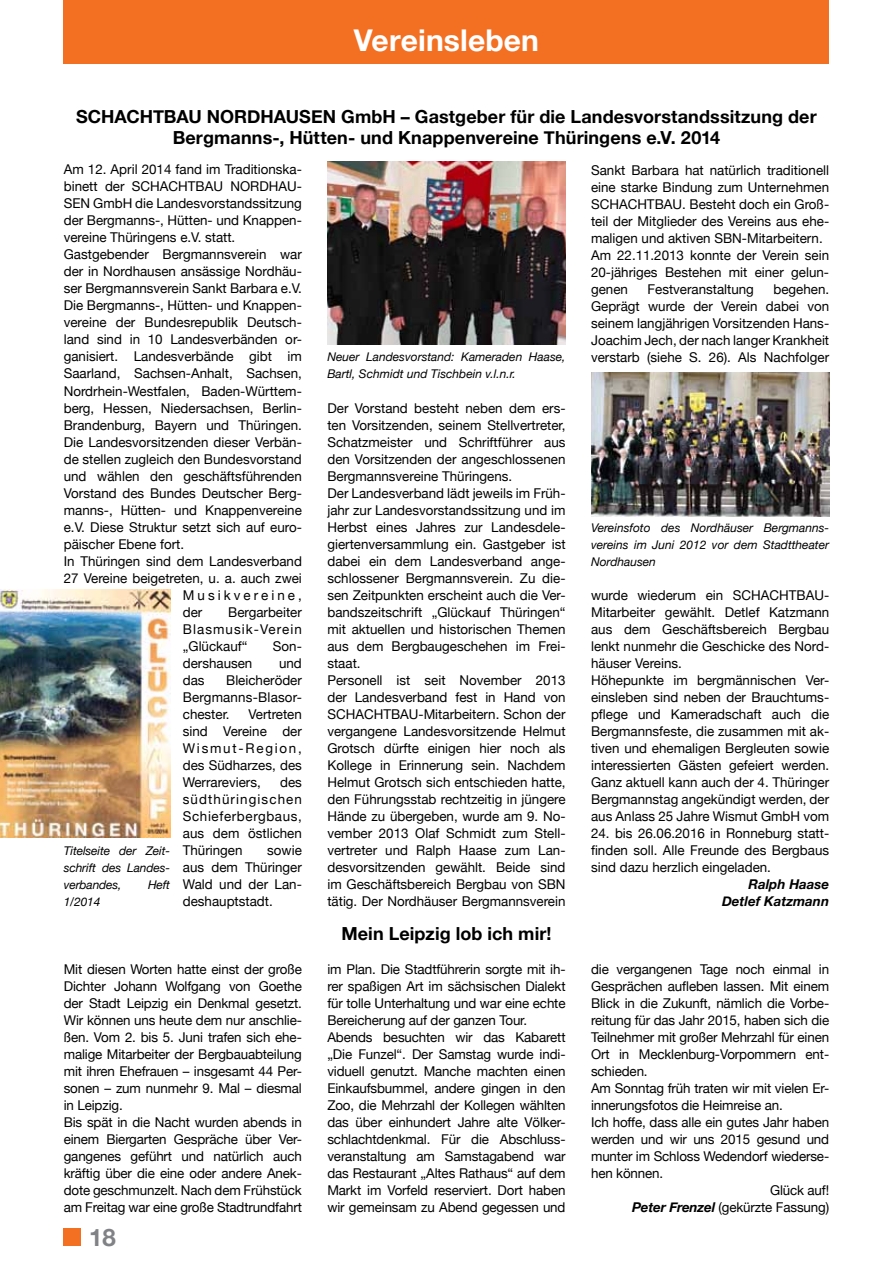
<style>
.page{position:relative;width:893px;height:1263px;background:#fff}
.page>*{position:absolute;margin:0;border:0;box-sizing:border-box;transform-origin:0 0}
.t1{font:700 30px "Helvetica Neue";letter-spacing:.005em;color:#fff}
.t2{font:700 24px "Helvetica Neue";color:#808285}
.t3{font:700 18px/21px "Helvetica Neue";letter-spacing:.005em;color:#000;text-align:center}
.t4{font:13.5px/17px "Helvetica Neue";color:#000;text-align:justify}
.t5{font:italic 700 13.5px/17px "Helvetica Neue";color:#000;text-align:right}
.t6{font:italic 12px/17px "Helvetica Neue";color:#000;text-align:justify}
.s1{font-weight:700;font-style:italic}
</style>
<div class="page">
<div style="left:64px;top:1229px;width:17px;height:17px;background:#f36f21"></div>
<img style="left:591px;top:373px;width:238px;height:144px">
<div style="left:64px;top:0;width:765px;height:64px;background:#f36f21"></div>
<img style="left:0;top:590px;width:170px;height:247px">
<img style="left:327px;top:162px;width:239px;height:182px">
<h1 class="t1" style="left:354px;top:21px;width:187px">Vereinsleben</h1>
<h3 class="t3" style="left:76px;top:105px;width:742px">SCHACHTBAU NORDHAUSEN GmbH – Gastgeber für die Landesvorstandssitzung der<br>Bergmanns-, Hütten- und Knappenvereine Thüringens e.V. 2014</h3>
<p class="t4" style="left:64px;top:161px;width:240px">Am 12. April 2014 fand im Traditionska&shy;binett der SCHACHTB</p>
<p class="t4" style="left:205px;top:178px;width:36px">AU NORDH</p>
<p class="t4" style="left:278px;top:178px;width:25px">AU-</p>
<p class="t4" style="left:64px;top:195px;width:240px">SEN GmbH die Landesvorstandssitzung</p>
<p class="t4" style="left:64px;top:212px;width:240px">der Bergmanns-, H ütten- und Knappen-</p>
<p class="t4" style="left:64px;top:229px;width:173px">vereine Thüringens e.V. statt.</p>
<p class="t4" style="left:64px;top:246px;width:240px">Gastgebender Bergmannsverein war</p>
<p class="t4" style="left:64px;top:263px;width:240px">der in Nordhausen ansässige Nordhäu-</p>
<p class="t4" style="left:64px;top:280px;width:240px">ser Bergmannsverein Sankt Barbara e.V.</p>
<p class="t4" style="left:64px;top:297px;width:240px">Die Bergmanns-, H ütten- und Knappen-</p>
<p class="t4" style="left:64px;top:314px;width:240px">vereine der Bundesrepublik Deutsch-</p>
<p class="t4" style="left:64px;top:331px;width:240px">land sind in 10 Landesverbänden or-</p>
<p class="t4" style="left:64px;top:348px;width:240px">ganisiert. Landesverbände gibt im</p>
<p class="t4" style="left:64px;top:365px;width:240px">Saarland, Sachsen-Anhalt, Sachsen,</p>
<p class="t4" style="left:64px;top:382px;width:240px">Nordrhein-Westfalen, Baden-Württem-</p>
<p class="t4" style="left:64px;top:399px;width:240px">berg, H essen, Niedersachsen, Berlin-</p>
<p class="t4" style="left:64px;top:416px;width:240px">Brandenburg, Bayern und Thüringen.</p>
<p class="t4" style="left:64px;top:433px;width:240px">Die Landesvorsitzenden dieser Verbän-</p>
<p class="t4" style="left:64px;top:450px;width:240px">de stellen zugleich den Bundesvorstand</p>
<p class="t4" style="left:64px;top:467px;width:240px">und wählen den geschäftsführenden</p>
<p class="t4" style="left:64px;top:484px;width:240px">Vorstand des Bundes Deutscher Berg-</p>
<p class="t4" style="left:64px;top:501px;width:240px">manns-, H ütten- und Knappenvereine</p>
<p class="t4" style="left:64px;top:518px;width:240px">e.V. Diese Struktur setzt sich auf euro-</p>
<p class="t4" style="left:64px;top:535px;width:122px">päischer Ebene fort.</p>
<p class="t4" style="left:64px;top:552px;width:240px">I n Thüringen sind dem Landesverband</p>
<p class="t4" style="left:64px;top:569px;width:240px">27 Vereine beigetreten, u. a. auch zwei</p>
<p class="t4" style="left:183px;top:586px;width:121px">Musikvereine,</p>
<p class="t4" style="left:183px;top:603px;width:21px">der</p>
<p class="t4" style="left:183px;top:603px;width:121px;text-indent:45px">Bergarbeiter Blasmusik-Verein „Glückauf“</p>
<p class="t4" style="left:273px;top:637px;width:30px">Son-</p>
<p class="t6" style="left:64px;top:842px;width:108px">Titelseite der Zeit&shy;schrift des Landes&shy;verbandes,</p>
<p class="t6" style="left:148px;top:876px;width:24px">Heft</p>
<p class="t6" style="left:64px;top:893px;width:38px">1/2014</p>
<p class="t4" style="left:183px;top:654px;width:71px">dershausen</p>
<p class="t4" style="left:279px;top:654px;width:24px">und</p>
<p class="t4" style="left:183px;top:671px;width:23px">das</p>
<p class="t4" style="left:183px;top:671px;width:121px;text-indent:43px">Bleicheröder Bergmanns-Blasor&shy;chester.</p>
<p class="t4" style="left:183px;top:705px;width:121px;text-indent:66px">Vertreten sind Vereine der Wismut-Region, des Südharzes, des Werrareviers,</p>
<p class="t4" style="left:183px;top:773px;width:121px;text-indent:97px">des südthüringischen Schieferbergbaus, aus dem östlichen Thüringen</p>
<p class="t4" style="left:183px;top:841px;width:121px;text-indent:84px">sowie aus dem Thüringer Wald und der Lan&shy;deshauptstadt.</p>
<p class="t6" style="left:327px;top:348px;width:240px">Neuer Landesvorstand: Kameraden Haase,<br>Bartl, Schmidt und Tischbein v.l.n.r.</p>
<p class="t4" style="left:327px;top:399px;width:240px;text-align:left">Der Vorstand besteht neben dem ers&shy;ten Vorsitzenden, seinem Stellvertreter, Schatzmeister und Schriftführer aus den Vorsitzenden der angeschlossenen Bergmannsvereine Thüringens.<br>Der Landesverband lädt jeweils im Früh&shy;jahr zur Landesvorstandssitzung und im Herbst eines Jahres zur Landesdele&shy;giertenversammlung ein. Gastgeber ist dabei ein dem Landesverband ange&shy;schlossener Bergmannsverein. Zu die&shy;sen Zeitpunkten erscheint auch die Ver&shy;bandszeitschrift „Glückauf Thüringen“ mit aktuellen und historischen Themen aus dem Bergbaugeschehen im Frei&shy;staat.<br>Personell ist seit November 2013 der Landesverband fest in H and von SCHACHTB</p>
<p class="t4" style="left:327px;top:705px;width:240px;text-align:left;text-indent:73px">AU-Mitarbeitern. Schon der vergangene Landesvorsitzende Helmut Grotsch dürfte einigen hier noch als Kollege in Erinnerung sein. Nachdem Helmut Grotsch sich entschieden hatte, den Führungsstab rechtzeitig in jüngere Hände zu übergeben, wurde am 9. No&shy;vember 2013 Olaf Schmidt zum Stell&shy;vertreter und Ralph H aase zum Lan&shy;desvorsitzenden gewählt. Beide sind im Geschäftsbereich Bergbau von SBN tätig. Der Nordhäuser Bergmannsverein</p>
<h3 class="t3" style="left:341px;top:922px;width:212px">Mein Leipzig lob ich mir!</h3>
<p class="t4" style="left:591px;top:161px;width:240px">Sankt Barbara hat natürlich traditionell eine starke Bindung zum Unternehmen SCHACHTB</p>
<p class="t4" style="left:591px;top:195px;width:240px;text-align:left;text-indent:73px">AU. Besteht doch ein Groß&shy;teil der Mitglieder des Vereins aus ehe&shy;maligen und aktiven SBN -Mitarbeitern.<br>Am 22.11.2013 konnte der Verein sein<br>20-jähriges Bestehen mit einer gelun&shy;genen</p>
<p class="t4" style="left:591px;top:280px;width:240px;text-indent:182px">begehen.<br>Geprägt wurde der Verein dabei von seinem langjährigen Vorsitzenden Hans-Joachim Jech, der nach langer Krankheit verstarb (siehe S. 26). Als Nachfolger</p>
<p class="t4" style="left:647px;top:280px;width:108px">Festveranstaltung</p>
<p class="t6" style="left:591px;top:519px;width:240px">Vereinsfoto des Nordhäuser Bergmanns&shy;vereins im Juni 2012 vor dem Stadttheater Nordhausen</p>
<p class="t4" style="left:591px;top:586px;width:198px">wurde wiederum ein SCHACHTB</p>
<p class="t4" style="left:591px;top:586px;width:240px;text-align:left;text-indent:215px">AU-Mitarbeiter gewählt. Detlef Katzmann aus dem Geschäftsbereich Bergbau lenkt nunmehr die Geschicke des Nord&shy;häuser Vereins.<br>Höhepunkte im bergmännischen Ver&shy;einsleben sind neben der Brauchtums&shy;pflege und Kameradschaft auch die Bergmannsfeste, die zusammen mit ak&shy;tiven und ehemaligen Bergleuten sowie interessierten Gästen gefeiert werden.<br>Ganz aktuell kann auch der 4. Thüringer Bergmannstag angekündigt werden, der aus Anlass 25 Jahre Wismut GmbH vom</p>
<p class="t4" style="left:591px;top:824px;width:240px">24. bis 26.06.2016 in Ronneburg statt&shy;finden soll. Alle Freunde des Bergbaus sind dazu herzlich eingeladen.</p>
<p class="t5" style="left:722px;top:875px;width:109px">Ralph Haase<br>Detlef Katzmann</p>
<p class="t4" style="left:64px;top:960px;width:240px;text-align:left">Mit diesen Worten hatte einst der große Dichter Johann Wolfgang von Goethe der Stadt Leipzig ein Denkmal gesetzt.<br>Wir können uns heute dem nur anschlie&shy;ßen. Vom 2. bis 5. Juni trafen sich ehe&shy;malige Mitarbeiter der Bergbauabteilung mit ihren Ehefrauen – insgesamt 44 Per&shy;sonen – zum nunmehr 9. Mal – diesmal in Leipzig.<br>Bis spät in die Nacht wurden abends in einem Biergarten Gespräche über Ver&shy;gangenes geführt und natürlich auch kräftig über die eine oder andere Anek&shy;dote geschmunzelt. Nach dem Frühstück am Freitag war eine große Stadtrundfahrt</p>
<p class="t4" style="left:327px;top:960px;width:240px;text-align:left">im Plan. Die Stadtführerin sorgte mit ih&shy;rer spaßigen Art im sächsischen Dialekt für tolle Unterhaltung und war eine echte Bereicherung auf der ganzen Tour.<br>Abends besuchten wir das Kabarett „Die Funzel“. Der Samstag wurde indi&shy;viduell genutzt. Manche machten einen Einkaufsbummel, andere gingen in den Zoo, die Mehrzahl der Kollegen wählten das über einhundert Jahre alte Völker&shy;schlachtdenkmal. Für die Abschluss&shy;veranstaltung am Samstagabend war das Restaurant „Altes Rathaus“ auf dem Markt im Vorfeld reserviert. Dort haben wir gemeinsam zu Abend gegessen und</p>
<p class="t4" style="left:591px;top:961px;width:240px">die vergangenen Tage noch einmal in</p>
<p class="t4" style="left:591px;top:978px;width:240px">Gesprächen aufleben lassen. Mit einem</p>
<p class="t4" style="left:591px;top:995px;width:240px">Blick in die Zukunft, nämlich die Vorbe-</p>
<p class="t4" style="left:591px;top:1012px;width:240px">reitung für das Jahr 2015, haben sich die</p>
<p class="t4" style="left:591px;top:1029px;width:240px">Teilnehmer mit großer Mehrzahl für einen</p>
<p class="t4" style="left:591px;top:1046px;width:240px">Ort in Mecklenburg-Vorpommern ent-</p>
<p class="t4" style="left:591px;top:1063px;width:58px">schieden.</p>
<p class="t4" style="left:591px;top:1080px;width:240px">Am Sonntag früh traten wir mit vielen Er-</p>
<p class="t4" style="left:591px;top:1097px;width:193px">innerungsfotos die Heimreise an.</p>
<p class="t4" style="left:591px;top:1114px;width:240px">Ich hoffe, dass alle ein gutes Jahr haben</p>
<p class="t4" style="left:591px;top:1131px;width:240px">werden und wir uns 2015 gesund und</p>
<p class="t4" style="left:591px;top:1148px;width:240px">munter im Schloss Wedendorf wiederse-</p>
<p class="t4" style="left:591px;top:1165px;width:74px">hen können.</p>
<p class="t4" style="left:770px;top:1182px;width:61px">Glück auf!</p>
<p class="t4" style="left:632px;top:1199px;width:199px"><span class="s1">Peter Frenzel</span> (gekürzte Fassung)</p>
<h2 class="t2" style="left:89px;top:1222px;width:28px">18</h2>
</div>
